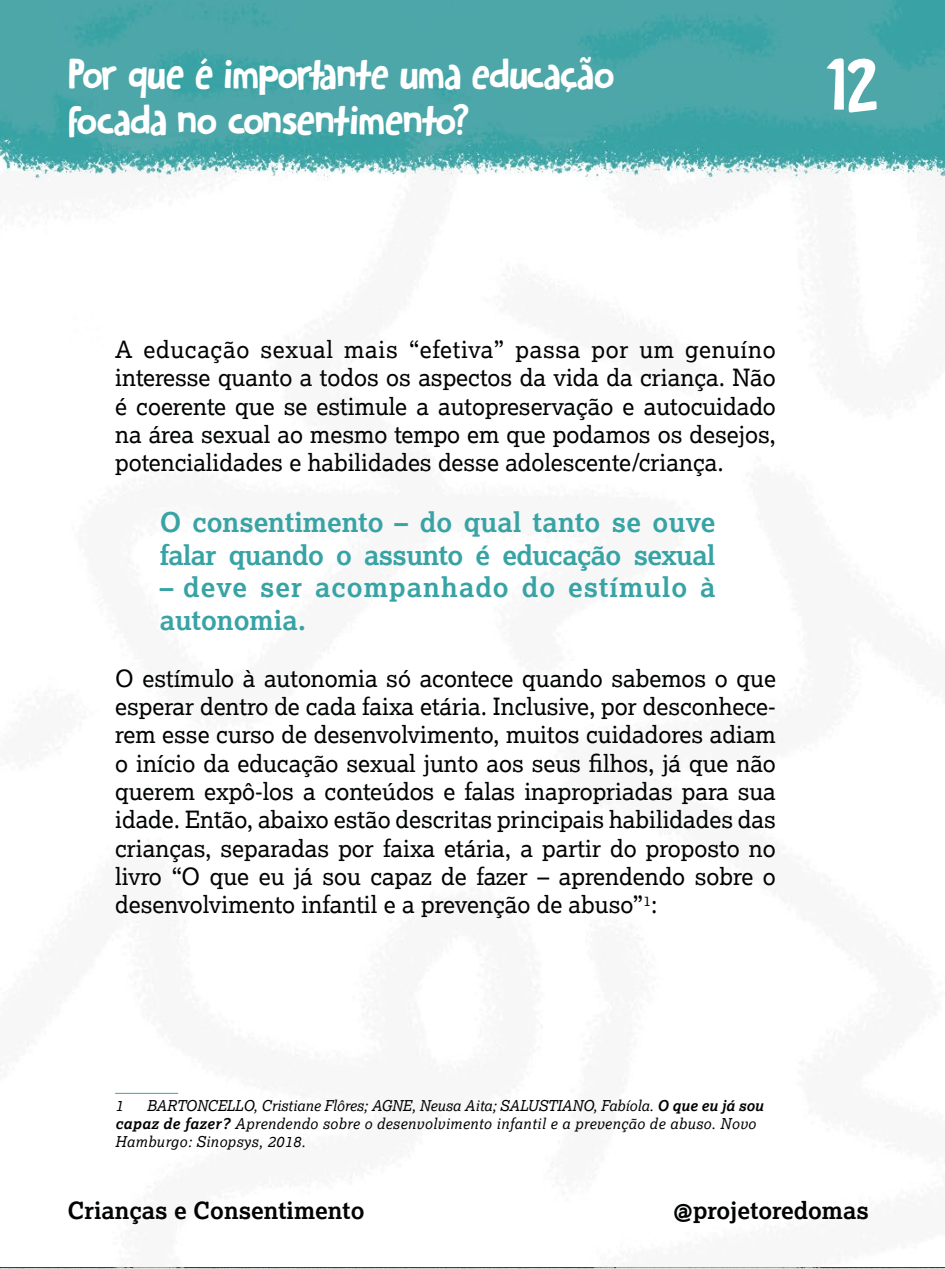
<style>
.page{position:relative;width:945px;height:1269px;background:#fff}
.page>*{position:absolute;margin:0;border:0;box-sizing:border-box;transform-origin:0 0}
.t1{font:65.62px "DK Hobgoblin";color:#fff}
.t2{font:38.5px/46.2px "DK Hobgoblin";letter-spacing:-.035em;color:#fff}
.t3{font:700 27.12px/32.6px "Lexia";letter-spacing:-.02em;color:#38a3a5}
.t4{font:700 27.12px/32.6px "Lexia";letter-spacing:.04em;color:#38a3a5}
.t5{font:23.62px/28.3px "Lexia";color:#010202;text-align:justify}
.t6{font:700 23.62px "Lexia";color:#010202}
.t7{font:italic 14.88px/17.8px "Lexia";letter-spacing:.03em;color:#000}
.s1{font-weight:700}
</style>
<div class="page">
<img style="left:0;top:0;width:945px;height:1269px">
<hr style="left:115px;top:1093px;width:63px;height:1px;background:#38a3a5">
<h2 class="t2" style="left:68px;top:49px;width:548px">Por que é importante uma educação focada no consentimento?</h2>
<h1 class="t1" style="left:825px;top:37px;width:55px">12</h1>
<p class="t5" style="left:115px;top:335px;width:662px">A educação sexual mais “efetiva” passa por um genuíno interesse quanto a todos os aspectos da vida da criança. Não é coerente que se estimule a autopreservação e autocuidado na área sexual ao mesmo tempo em que podamos os desejos, potencialidades e habilidades desse adolescente/criança.</p>
<p class="t3" style="left:160px;top:505px;width:557px">O consentimento – do qual tanto se ouve falar quando o assunto é educação sexual</p>
<p class="t4" style="left:160px;top:570px;width:557px">– deve ser acompanhado do estímulo à autonomia.</p>
<p class="t5" style="left:115px;top:663px;width:662px">O estímulo à autonomia só acontece quando sabemos o que esperar dentro de cada faixa etária. Inclusive, por desconhece&shy;rem esse curso de desenvolvimento, muitos cuidadores adiam o início da educação sexual junto aos seus filhos, já que não querem expô-los a conteúdos e falas inapropriadas para sua idade. Então, abaixo estão descritas principais habilidades das crianças, separadas por faixa etária, a partir do proposto no livro “O que eu já sou capaz de fazer – aprendendo sobre o desenvolvimento infantil e a prevenção de abuso”<sup>1</sup>:</p>
<p class="t7" style="left:115px;top:1096px;width:650px;text-indent:32px">BARTONCELLO, Cristiane Flôres; AGNE, Neusa Aita; SALUSTIANO, Fabíola. <span class="s1">O que eu já sou capaz de fazer?</span> Aprendendo sobre o desenvolvimento infantil e a prevenção de abuso. Novo<br>Hamburgo: Sinopsys, 2018.</p>
<p class="t7" style="left:115px;top:1096px;width:10px">1</p>
<p class="t6" style="left:67px;top:1196px;width:299px">Crianças e Consentimento</p>
<p class="t6" style="left:673px;top:1196px;width:197px">@projetoredomas</p>
</div>
